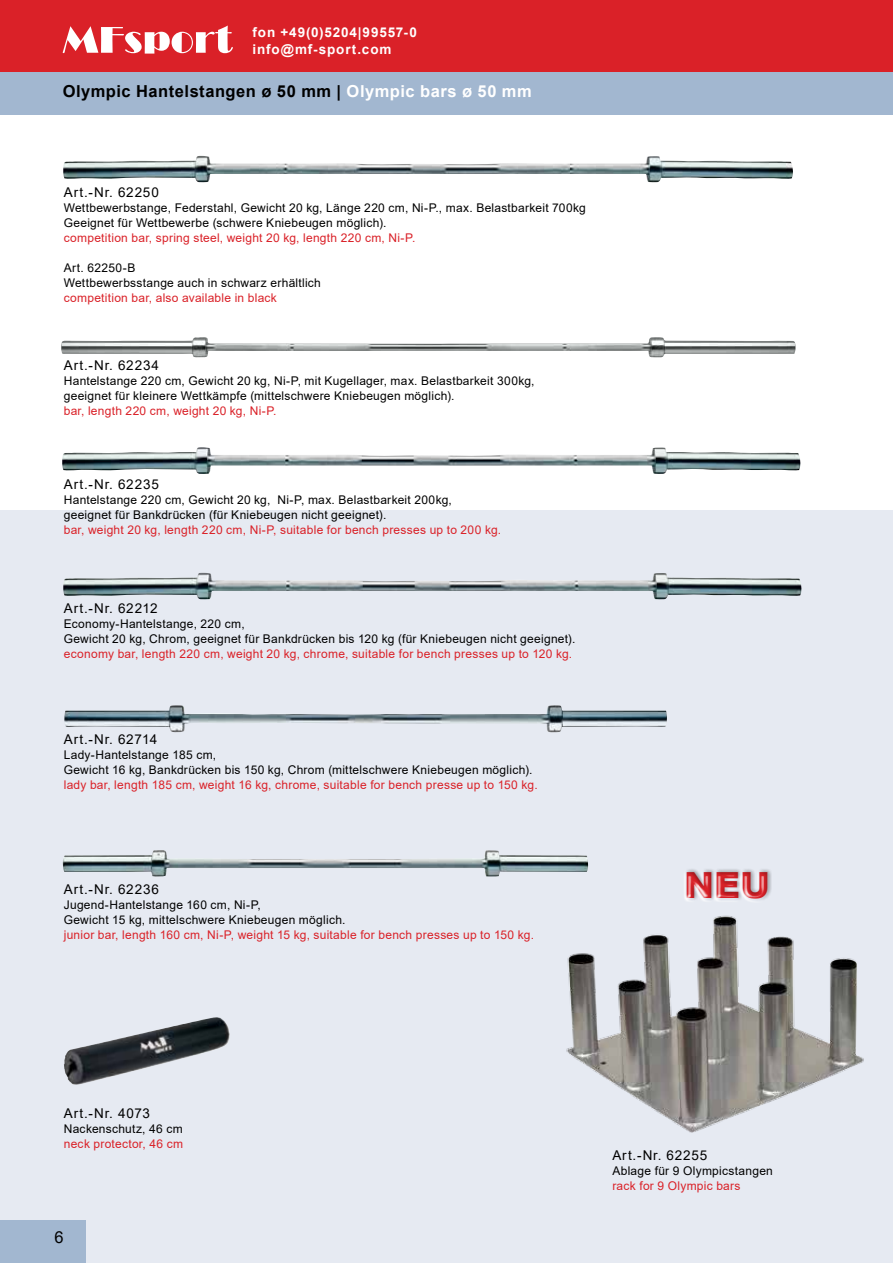
<style>
.page{position:relative;width:893px;height:1263px;background:#fff}
.page>*{position:absolute;margin:0;border:0;box-sizing:border-box;transform-origin:0 0}
.t1{font:900 36px "Arial";color:#da2128}
.t2{font:700 16.5px "Arial";letter-spacing:.03em;color:#000}
.t3{font:16.5px "Arial";color:#000}
.t4{font:13.5px "Arial";letter-spacing:.065em;color:#000}
.t5{font:700 13.5px/16.5px "Arial";letter-spacing:.065em;color:#fff}
.t6{font:12px/15px "Arial";letter-spacing:.02em;color:#000}
.t7{font:12px "Arial";letter-spacing:.02em;color:#da2128}
.s1{color:#fff}
</style>
<div class="page">
<div style="left:0;top:0;width:893px;height:72px;background:#da2128"></div>
<svg style="left:63px;top:26px;width:170px;height:28px"></svg>
<div style="left:0;top:72px;width:893px;height:43px;background:#a2b7d0"></div>
<div style="left:0;top:510px;width:893px;height:753px;background:#e6eaf2"></div>
<img style="left:61px;top:337px;width:735px;height:20px">
<img style="left:62px;top:447px;width:739px;height:27px">
<img style="left:63px;top:573px;width:739px;height:27px">
<img style="left:63px;top:156px;width:730px;height:27px">
<img style="left:64px;top:705px;width:603px;height:27px">
<img style="left:62px;top:850px;width:527px;height:27px">
<div style="left:0;top:1220px;width:85px;height:43px;background:#a2b7d0"></div>
<img style="left:566px;top:915px;width:298px;height:218px">
<div style="left:684px;top:868px;width:88px;height:33px;background:#000;opacity:.46"></div>
<img style="left:64px;top:1017px;width:166px;height:68px">
<p class="t5" style="left:253px;top:25px;width:166px">fon +49(0)5204|99557-0 info@mf-sport.com</p>
<h2 class="t2" style="left:63px;top:80px;width:471px">Olympic Hantelstangen ø 50 mm | <span class="s1">Olympic bars ø 50 mm</span></h2>
<p class="t4" style="left:64px;top:183px;width:97px">Art.-Nr. 62250</p>
<p class="t6" style="left:64px;top:200px;width:524px">Wettbewerbstange, Federstahl, Gewicht 20 kg, Länge 220 cm, Ni-P., max. Belastbarkeit 700kg<br>Geeignet für Wettbewerbe (schwere Kniebeugen möglich).</p>
<p class="t7" style="left:64px;top:229px;width:353px">competition bar, spring steel, weight 20 kg, length 220 cm, Ni-P.</p>
<p class="t6" style="left:64px;top:260px;width:259px">Art. 62250-B<br>Wettbewerbsstange auch in schwarz erhältlich</p>
<p class="t7" style="left:64px;top:289px;width:215px">competition bar, also available in black</p>
<p class="t4" style="left:64px;top:356px;width:97px">Art.-Nr. 62234</p>
<p class="t6" style="left:64px;top:373px;width:472px">Hantelstange 220 cm, Gewicht 20 kg, Ni-P, mit Kugellager, max. Belastbarkeit 300kg, geeignet für kleinere Wettkämpfe (mittelschwere Kniebeugen möglich).</p>
<p class="t7" style="left:64px;top:403px;width:214px">bar, length 220 cm, weight 20 kg, Ni-P.</p>
<p class="t4" style="left:64px;top:475px;width:97px">Art.-Nr. 62235</p>
<p class="t6" style="left:64px;top:492px;width:390px">Hantelstange 220 cm, Gewicht 20 kg, Ni-P, max. Belastbarkeit 200kg, geeignet für Bankdrücken (für Kniebeugen nicht geeignet).</p>
<p class="t7" style="left:64px;top:522px;width:439px">bar, weight 20 kg, length 220 cm, Ni-P, suitable for bench presses up to 200 kg.</p>
<p class="t4" style="left:64px;top:599px;width:96px">Art.-Nr. 62212</p>
<p class="t6" style="left:64px;top:616px;width:513px">Economy-Hantelstange, 220 cm,<br>Gewicht 20 kg, Chrom, geeignet für Bankdrücken bis 120 kg (für Kniebeugen nicht geeignet).</p>
<p class="t7" style="left:64px;top:645px;width:510px">economy bar, length 220 cm, weight 20 kg, chrome, suitable for bench presses up to 120 kg.</p>
<p class="t4" style="left:64px;top:730px;width:95px">Art.-Nr. 62714</p>
<p class="t6" style="left:64px;top:748px;width:470px">Lady-Hantelstange 185 cm,<br>Gewicht 16 kg, Bankdrücken bis 150 kg, Chrom (mittelschwere Kniebeugen möglich).</p>
<p class="t7" style="left:64px;top:777px;width:475px">lady bar, length 185 cm, weight 16 kg, chrome, suitable for bench presse up to 150 kg.</p>
<p class="t4" style="left:64px;top:880px;width:97px">Art.-Nr. 62236</p>
<p class="t6" style="left:64px;top:897px;width:283px">Jugend-Hantelstange 160 cm, Ni-P,<br>Gewicht 15 kg, mittelschwere Kniebeugen möglich.</p>
<p class="t7" style="left:64px;top:927px;width:472px">junior bar, length 160 cm, Ni-P, weight 15 kg, suitable for bench presses up to 150 kg.</p>
<h1 class="t1" style="left:684px;top:859px;width:87px">NEU</h1>
<p class="t4" style="left:64px;top:1104px;width:88px">Art.-Nr. 4073</p>
<p class="t6" style="left:64px;top:1121px;width:121px">Nackenschutz, 46 cm</p>
<p class="t7" style="left:64px;top:1136px;width:121px">neck protector, 46 cm</p>
<h2 class="t3" style="left:55px;top:1226px;width:11px">6</h2>
<p class="t4" style="left:612px;top:1146px;width:97px">Art.-Nr. 62255</p>
<p class="t6" style="left:612px;top:1163px;width:162px">Ablage für 9 Olympicstangen</p>
<p class="t7" style="left:612px;top:1178px;width:130px">rack for 9 Olympic bars</p>
</div>
